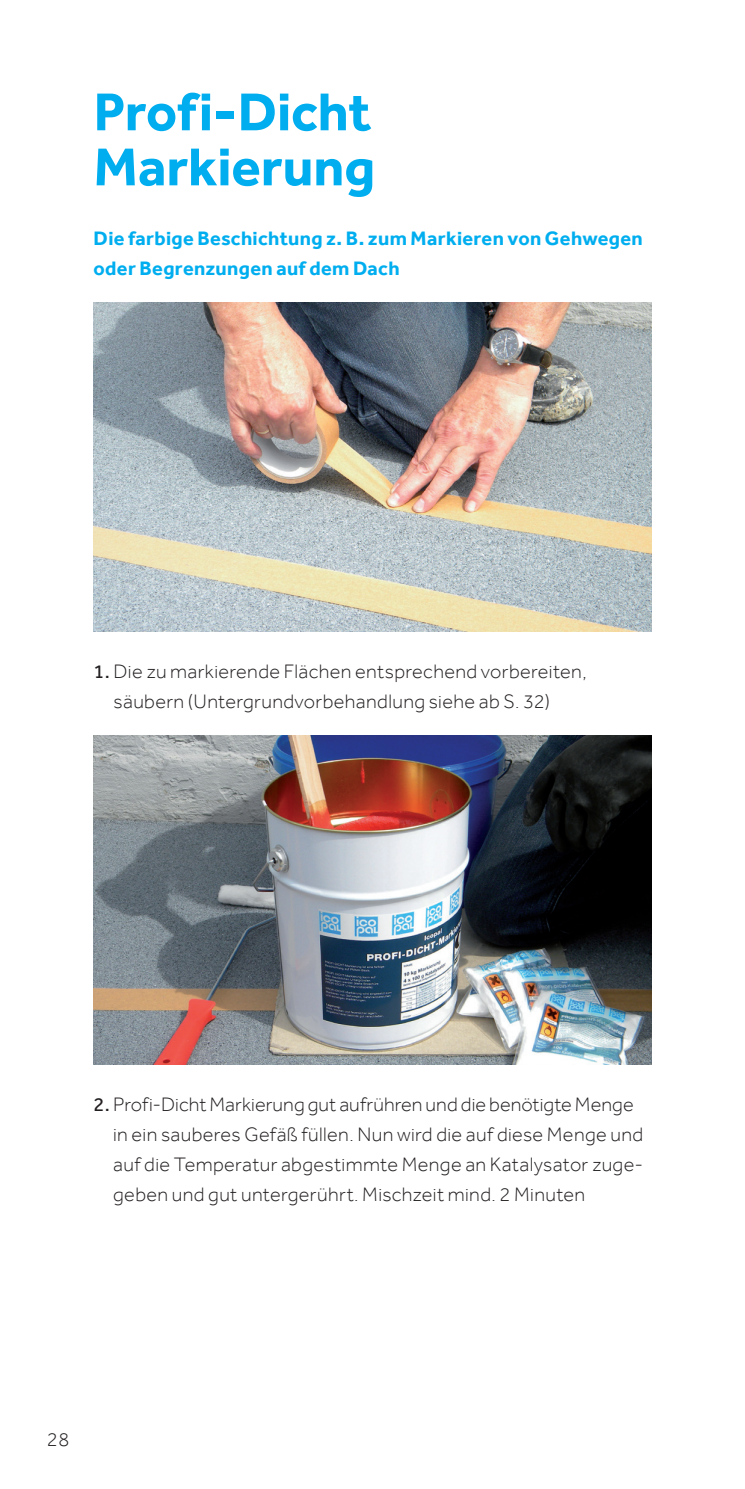
<style>
.page{position:relative;width:745px;height:1489px;background:#fff}
.page>*{position:absolute;margin:0;border:0;box-sizing:border-box;transform-origin:0 0}
.t1{font:700 55px/55px "Effra";color:#00aeef}
.t2{font:300 20px/30px "Effra";letter-spacing:.015em;color:#231f20}
.t3{font:700 20px/30px "Effra";letter-spacing:.015em;color:#00aeef}
.s1{font-weight:400}
</style>
<div class="page">
<img style="left:94px;top:303px;width:557px;height:328px">
<img style="left:94px;top:735px;width:557px;height:329px">
<h1 class="t1" style="left:94px;top:84px;width:283px">Profi-Dicht<br>Markierung</h1>
<p class="t3" style="left:94px;top:223px;width:550px">Die farbige Beschichtung z. B. zum Markieren von Gehwegen oder Begrenzungen auf dem Dach</p>
<p class="t2" style="left:113px;top:656px;width:474px;text-indent:-20px"><span class="s1">1.</span> Die zu markierende Flächen entsprechend vorbereiten, säubern (Untergrundvorbehandlung siehe ab S. 32)</p>
<p class="t2" style="left:113px;top:1088px;width:531px;text-indent:-19px"><span class="s1">2.</span> Profi-Dicht Markierung gut aufrühren und die benötigte Menge in ein sauberes Gefäß füllen. Nun wird die auf diese Menge und auf die Temperatur abgestimmte Menge an Katalysator zuge&shy;geben und gut untergerührt. Mischzeit mind. 2 Minuten</p>
<p class="t2" style="left:47px;top:1423px;width:24px">28</p>
</div>
